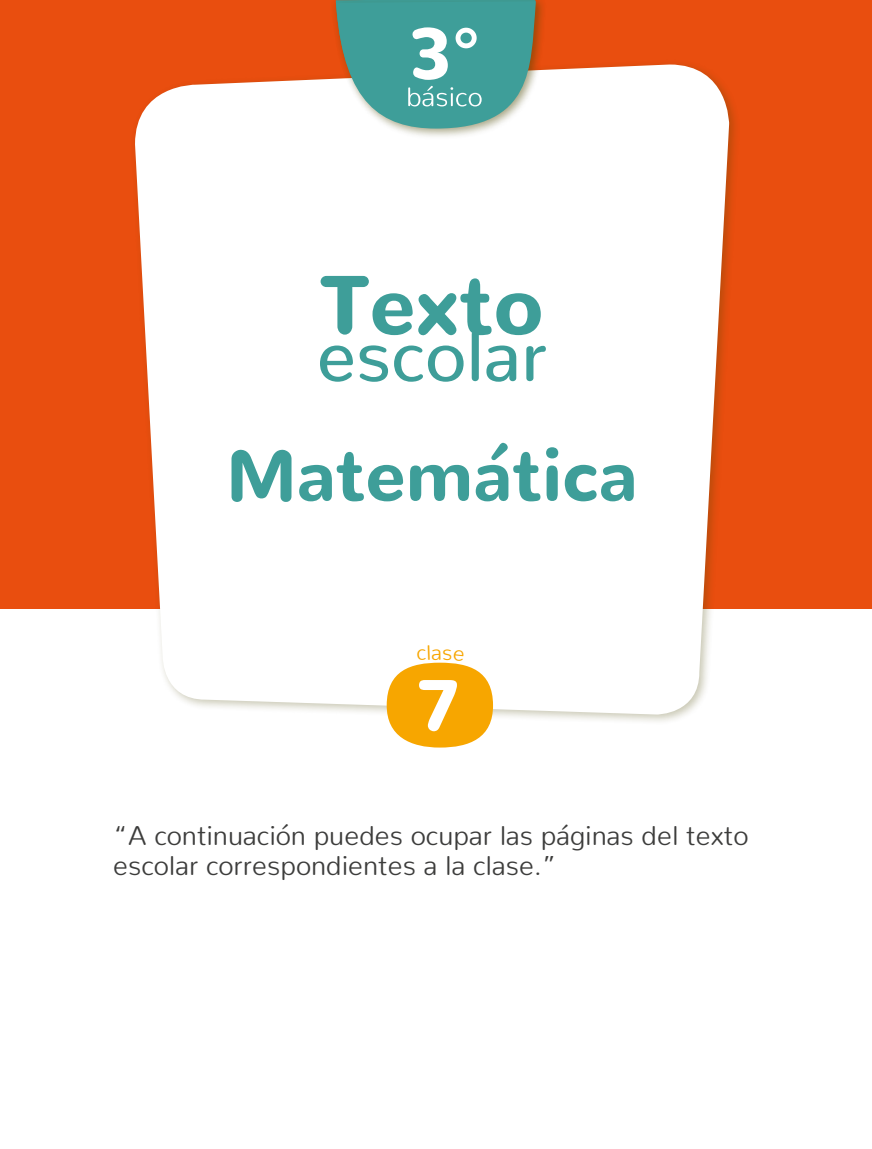
<style>
.page{position:relative;width:872px;height:1149px;background:#fff}
.page>*{position:absolute;margin:0;border:0;box-sizing:border-box;transform-origin:0 0}
.t1{font:900 82.5px "Nunito";color:#3e9e99}
.t2{font:900 72px "Nunito";color:#3e9e99}
.t3{font:500 72px "Nunito";color:#3e9e99}
.t4{font:900 72px "Nunito";color:#fff}
.t5{font:300 27px/30px "Nunito";color:#3c3c3b}
.t6{font:300 21px "Nunito";color:#f7a600}
</style>
<div class="page">
<div style="left:0;top:0;width:871px;height:608px;background:#e94e0f"></div>
<div style="left:129px;top:59px;width:612px;height:667px;background:#494500;opacity:.3"></div>
<div style="left:135px;top:64px;width:594px;height:650px;background:#fff"></div>
<div style="left:386px;top:662px;width:107px;height:85px;background:#f7a600;border-radius:50%"></div>
<div style="left:331px;top:0;width:216px;height:140px;background:#494500;opacity:.3"></div>
<svg style="left:336px;top:0;width:200px;height:128px;background:#65aca6"></svg>
<svg style="left:417px;top:645px;width:23px;height:15px"></svg>
<svg style="left:453px;top:649px;width:11px;height:12px"></svg>
<h1 class="t1" style="left:320px;top:228px;width:225px">Texto</h1>
<h2 class="t3" style="left:317px;top:293px;width:232px">escolar</h2>
<h2 class="t2" style="left:226px;top:408px;width:413px">Matemática</h2>
<p class="t6" style="left:442px;top:634px;width:12px">s</p>
<h2 class="t4" style="left:415px;top:638px;width:47px">7</h2>
<p class="t5" style="left:113px;top:817px;width:637px">“A continuación puedes ocupar las páginas del texto escolar correspondientes a la clase.”</p>
</div>
